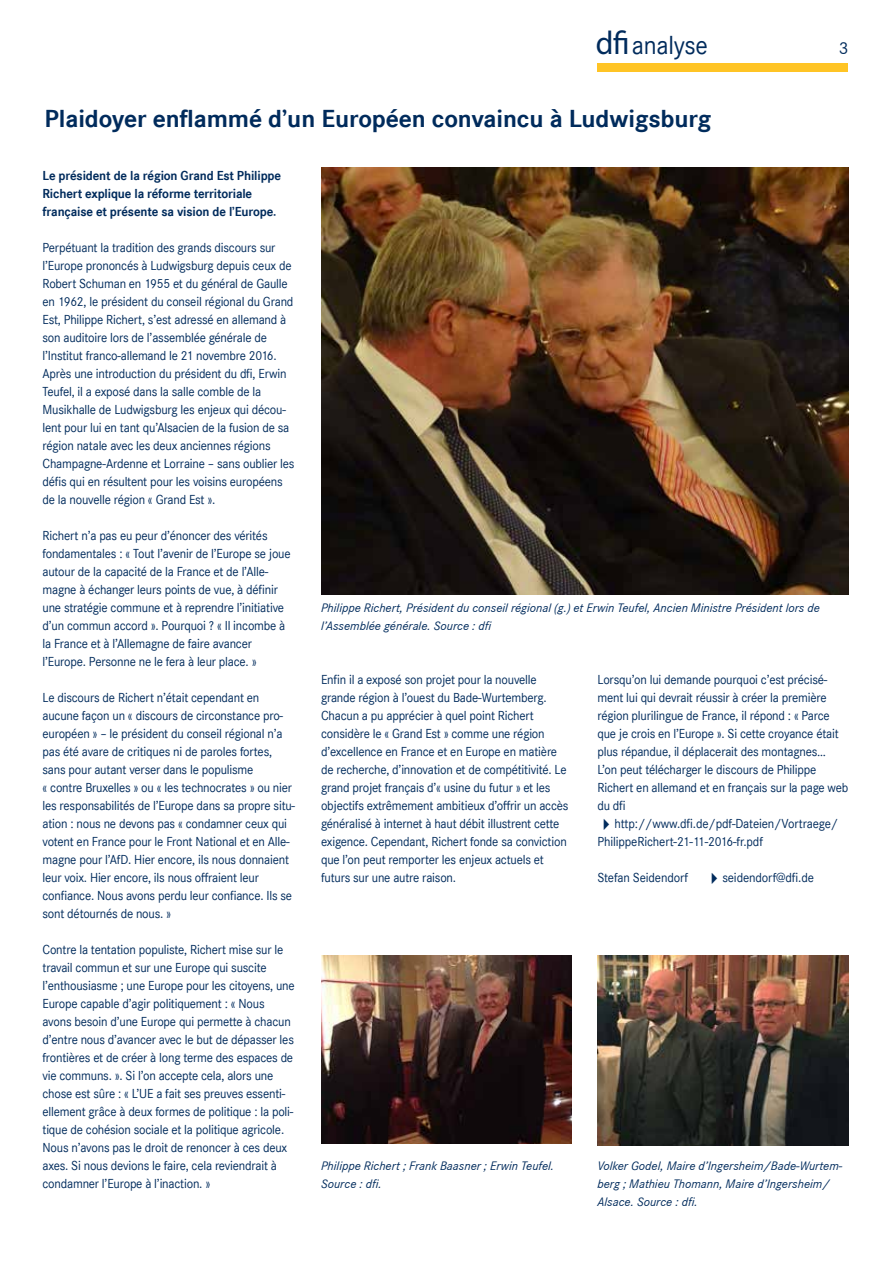
<style>
.page{position:relative;width:893px;height:1263px;background:#fff}
.page>*{position:absolute;margin:0;border:0;box-sizing:border-box;transform-origin:0 0}
.t1{font:27px "Corporate S";letter-spacing:-.01em;color:#002b5c;scale:.95 1}
.t2{font:700 25.5px "Corporate S";letter-spacing:-.005em;color:#002b5c}
.t3{font:18px "Corporate S";color:#002b5c}
.t4{font:13.5px/18px "Corporate S";letter-spacing:-.015em;color:#002b5c;scale:.95 1}
.t5{font:700 13.5px/18px "Corporate S";letter-spacing:-.01em;color:#002b5c;scale:.95 1}
.t6{font:italic 12.75px/18px "Corporate S";color:#002b5c}
.s1{font-family:"Myriad Pro";font-size:33px}
</style>
<div class="page">
<div style="left:597px;top:63px;width:251px;height:9px;background:#ffc425"></div>
<img style="left:321px;top:167px;width:527px;height:427px">
<img style="left:321px;top:955px;width:251px;height:188px">
<img style="left:597px;top:955px;width:251px;height:190px">
<h1 class="t1" style="left:596px;top:30px;width:120px"><span class="s1">dfi</span>analyse</h1>
<h3 class="t3" style="left:839px;top:38px;width:11px">3</h3>
<h2 class="t2" style="left:45px;top:104px;width:668px">Plaidoyer enflammé d’un Européen convaincu à Ludwigsburg</h2>
<p class="t5" style="left:43px;top:167px;width:253px">Le président de la région Grand Est Philippe<br>Richert explique la réforme territoriale française et présente sa vision de l’Europe.</p>
<p class="t4" style="left:43px;top:239px;width:267px">Perpétuant la tradition des grands discours sur l’Europe prononcés à Ludwigsburg depuis ceux de Robert Schuman en 1955 et du général de Gaulle en 1962, le président du conseil régional du Grand Est, Philippe Richert, s’est adressé en allemand à son auditoire lors de l’assemblée générale de l’Institut franco-allemand le 21 novembre 2016.<br>Après une introduction du président du dfi, Erwin Teufel, il a exposé dans la salle comble de la Musikhalle de Ludwigsburg les enjeux qui décou&shy;lent pour lui en tant qu’Alsacien de la fusion de sa région natale avec les deux anciennes régions Champagne-Ardenne et Lorraine – sans oublier les défis qui en résultent pour les voisins européens de la nouvelle région « Grand Est ».</p>
<p class="t4" style="left:43px;top:527px;width:263px">Richert n’a pas eu peur d’énoncer des vérités fondamentales : « Tout l’avenir de l’Europe se joue autour de la capacité de la France et de l’Alle&shy;magne à échanger leurs points de vue, à définir une stratégie commune et à reprendre l’initiative d’un commun accord ». Pourquoi ? « Il incombe à la France et à l’Allemagne de faire avancer l’Europe. Personne ne le fera à leur place. »</p>
<p class="t4" style="left:43px;top:689px;width:267px">Le discours de Richert n’était cependant en aucune façon un « discours de circonstance pro&shy;européen » – le président du conseil régional n’a pas été avare de critiques ni de paroles fortes, sans pour autant verser dans le populisme<br>« contre Bruxelles » ou « les technocrates » ou nier les responsabilités de l’Europe dans sa propre situ&shy;ation : nous ne devons pas « condamner ceux qui votent en France pour le Front National et en Alle&shy;magne pour l’AfD. Hier encore, ils nous donnaient leur voix. Hier encore, ils nous offraient leur confiance. Nous avons perdu leur confiance. Ils se sont détournés de nous. »</p>
<p class="t4" style="left:43px;top:941px;width:267px">Contre la tentation populiste, Richert mise sur le travail commun et sur une Europe qui suscite l’enthousiasme ; une Europe pour les citoyens, une Europe capable d’agir politiquement : « Nous avons besoin d’une Europe qui permette à chacun d’entre nous d’avancer avec le but de dépasser les frontières et de créer à long terme des espaces de vie communs. ». Si l’on accepte cela, alors une chose est sûre : « L’UE a fait ses preuves essenti&shy;ellement grâce à deux formes de politique : la poli&shy;tique de cohésion sociale et la politique agricole.<br>Nous n’avons pas le droit de renoncer à ces deux axes. Si nous devions le faire, cela reviendrait à condamner l’Europe à l’inaction. »</p>
<p class="t6" style="left:321px;top:599px;width:500px">Philippe Richert, Président du conseil régional (g.) et Erwin Teufel, Ancien Ministre Président lors de l’Assemblée générale. Source : dfi</p>
<p class="t4" style="left:321px;top:671px;width:262px">Enfin il a exposé son projet pour la nouvelle grande région à l’ouest du Bade-Wurtemberg.<br>Chacun a pu apprécier à quel point Richert considère le « Grand Est » comme une région d’excellence en France et en Europe en matière de recherche, d’innovation et de compétitivité. Le grand projet français d’« usine du futur » et les objectifs extrêmement ambitieux d’offrir un accès généralisé à internet à haut débit illustrent cette exigence. Cependant, Richert fonde sa conviction que l’on peut remporter les enjeux actuels et futurs sur une autre raison.</p>
<p class="t4" style="left:597px;top:671px;width:266px">Lorsqu’on lui demande pourquoi c’est précisé&shy;ment lui qui devrait réussir à créer la première région plurilingue de France, il répond : « Parce que je crois en l’Europe ». Si cette croyance était plus répandue, il déplacerait des montagnes… L’on peut télécharger le discours de Philippe Richert en allemand et en français sur la page web du dfi</p>
<p class="t4" style="left:597px;top:815px;width:255px">✔http://www.dfi.de/pdf-Dateien/Vortraege/<br>PhilippeRichert-21-11-2016-fr.pdf</p>
<p class="t4" style="left:597px;top:869px;width:229px">Stefan Seidendorf ✔seidendorf@dfi.de</p>
<p class="t6" style="left:321px;top:1157px;width:235px">Philippe Richert ; Frank Baasner ; Erwin Teufel.<br>Source : dfi.</p>
<p class="t6" style="left:597px;top:1157px;width:246px">Volker Godel, Maire d’Ingersheim/Bade-Wurtem&shy;berg ; Mathieu Thomann, Maire d’Ingersheim/<br>Alsace. Source : dfi.</p>
</div>
